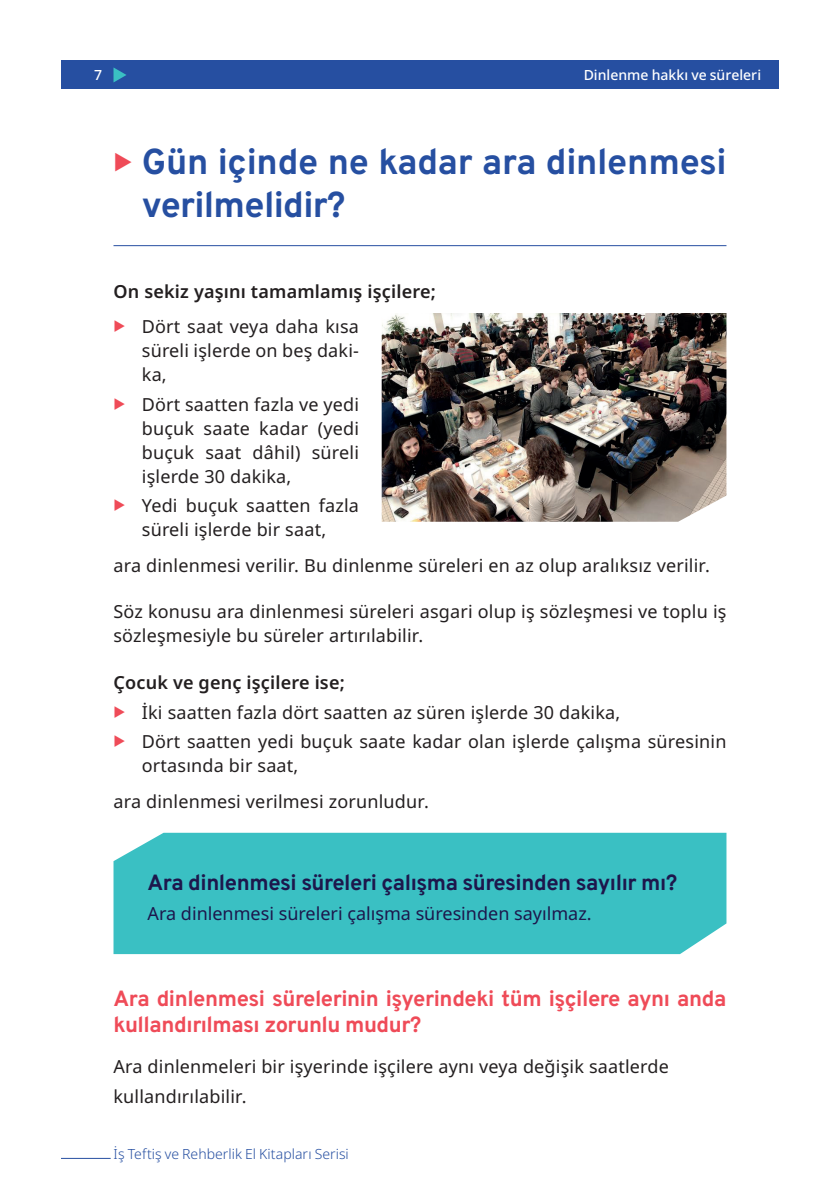
<style>
.page{position:relative;width:840px;height:1191px;background:#fff}
.page>*{position:absolute;margin:0;border:0;box-sizing:border-box;transform-origin:0 0}
.t1{font:36px/43.2px "Overpass";letter-spacing:-.01em;color:#264fa1}
.t2{font:22px/26px "Overpass";letter-spacing:-.02em;color:#ef4b58}
.t3{font:22px "Overpass";letter-spacing:-.02em;color:#1d174c}
.t4{font:18px/24px "Noto Sans";letter-spacing:.01em;color:#231f20}
.t5{font:600 18px "Noto Sans";letter-spacing:.01em;color:#231f20}
.t6{font:18px "Noto Sans";color:#1d174c}
.t7{font:300 14px "Noto Sans";color:#264fa1}
.t8{font:500 14px "Noto Sans";color:#fff}
.s1{color:#ef4b58}
</style>
<div class="page">
<div style="left:61px;top:61px;width:717px;height:28px;background:#264fa1"></div>
<svg style="left:113px;top:67px;width:13px;height:15px"></svg>
<hr style="left:61px;top:1158px;width:50px;height:1px;background:#264fa1">
<hr style="left:113px;top:245px;width:613px;height:1px;background:#264fa1">
<div style="left:113px;top:832px;width:613px;height:122px;background:#3ac0c3"></div>
<img style="left:381px;top:313px;width:345px;height:209px">
<p class="t8" style="left:94px;top:65px;width:10px">7</p>
<p class="t8" style="left:583px;top:65px;width:179px">Dinlenme hakkı ve süreleri</p>
<h1 class="t1" style="left:142px;top:138px;width:586px">Gün içinde ne kadar ara dinlenmesi verilmelidir?</h1>
<p class="t5" style="left:113px;top:281px;width:323px">On sekiz yaşını tamamlamış işçilere;</p>
<p class="t4" style="left:142px;top:315px;width:218px;text-align:justify;text-indent:-28px"><span class="s1">◆</span> Dört saat veya daha kısa süreli işlerde on beş daki&shy;ka,</p>
<p class="t4" style="left:142px;top:392px;width:218px;text-align:justify;text-indent:-28px"><span class="s1">◆</span> Dört saatten fazla ve yedi buçuk saate kadar (yedi buçuk saat dâhil) süreli işlerde 30 dakika,</p>
<p class="t4" style="left:113px;top:494px;width:247px;text-align:center"><span class="s1">◆</span> Yedi buçuk saatten fazla süreli işlerde bir saat,</p>
<p class="t4" style="left:113px;top:553px;width:597px">ara dinlenmesi verilir. Bu dinlenme süreleri en az olup aralıksız verilir.</p>
<p class="t4" style="left:113px;top:600px;width:614px">Söz konusu ara dinlenmesi süreleri asgari olup iş sözleşmesi ve toplu iş sözleşmesiyle bu süreler artırılabilir.</p>
<p class="t5" style="left:113px;top:672px;width:233px">Çocuk ve genç işçilere ise;</p>
<p class="t4" style="left:113px;top:700px;width:508px"><span class="s1">◆</span> İki saatten fazla dört saatten az süren işlerde 30 dakika,</p>
<p class="t4" style="left:142px;top:730px;width:585px;text-indent:-28px"><span class="s1">◆</span> Dört saatten yedi buçuk saate kadar olan işlerde çalışma süresinin ortasında bir saat,</p>
<p class="t4" style="left:113px;top:789px;width:317px">ara dinlenmesi verilmesi zorunludur.</p>
<p class="t3" style="left:147px;top:864px;width:531px">Ara dinlenmesi süreleri çalışma süresinden sayılır mı?</p>
<p class="t6" style="left:147px;top:900px;width:445px">Ara dinlenmesi süreleri çalışma süresinden sayılmaz.</p>
<p class="t2" style="left:113px;top:984px;width:614px">Ara dinlenmesi sürelerinin işyerindeki tüm işçilere aynı anda kullandırılması zorunlu mudur?</p>
<p class="t4" style="left:113px;top:1052px;width:556px;line-height:29.6px">Ara dinlenmeleri bir işyerinde işçilere aynı veya değişik saatlerde kullandırılabilir.</p>
<p class="t7" style="left:113px;top:1144px;width:237px">İş Teftiş ve Rehberlik El Kitapları Serisi</p>
</div>
